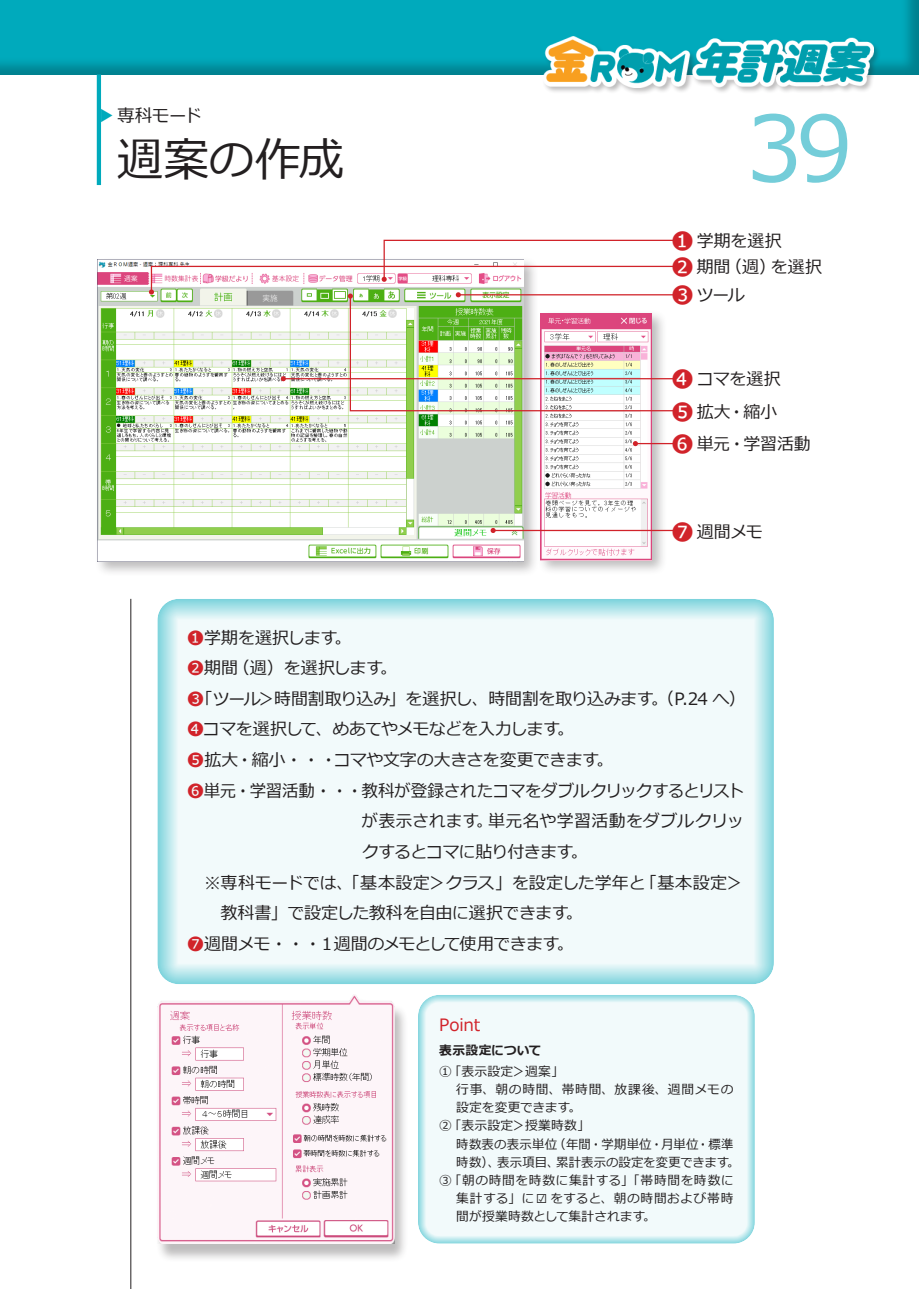
<style>
.page{position:relative;width:919px;height:1289px;background:#fff}
.page>*{position:absolute;margin:0;border:0;box-sizing:border-box;transform-origin:0 0}
.t1{font:90.3px "Meiryo UI";color:#74cdd9}
.t2{font:45.75px "Meiryo";color:#231f20}
.t3{font:17.7px "Meiryo";letter-spacing:-.03em;color:#231f20}
.t4{font:16.95px "Meiryo";letter-spacing:-.02em;color:#231f20}
.t5{font:16.95px "Meiryo";letter-spacing:-.045em;color:#231f20}
.t6{font:16.95px "Meiryo";letter-spacing:-.05em;color:#231f20}
.t7{font:16.95px "Meiryo";letter-spacing:.015em;color:#231f20}
.t8{font:16.95px/26.1px "Meiryo";color:#231f20}
.t9{font:16.95px "Meiryo";letter-spacing:-.01em;color:#d1232a}
.t10{font:12.75px "Meiryo";letter-spacing:.02em;color:#231f20}
.t11{font:12.75px "Meiryo";letter-spacing:.04em;color:#231f20}
.t12{font:12.75px "Meiryo";letter-spacing:.055em;color:#231f20}
.t13{font:12.75px "Meiryo";color:#231f20}
.t14{font:12.75px "Meiryo";letter-spacing:-.015em;color:#231f20}
.t15{font:700 12.75px "Meiryo";color:#231f20}
.s1{color:#00aabc}
.s2{font-size:22.35px;color:#d1232a}
.s3{color:#d1232a}
</style>
<div class="page">
<div style="left:0;top:0;width:918px;height:77px;background:#231f20;opacity:.28"></div>
<hr style="left:97px;top:77px;width:4px;height:106px;background:#00aabc">
<div style="left:542px;top:35px;width:339px;height:60px;background:#231f20;opacity:.3"></div>
<img style="left:543px;top:37px;width:330px;height:50px">
<div style="left:94px;top:256px;width:444px;height:321px;background:#231f20;opacity:.3"></div>
<img style="left:98px;top:259px;width:425px;height:302px">
<div style="left:537px;top:310px;width:130px;height:265px;background:#231f20;opacity:.3"></div>
<img style="left:540px;top:412px;width:111px;height:148px">
<div style="left:144px;top:589px;width:644px;height:397px;background:#fff;opacity:.95"></div>
<div style="left:409px;top:985px;width:354px;height:260px;background:#fff;opacity:.95"></div>
<div style="left:156px;top:997px;width:252px;height:265px;background:#231f20;opacity:.3"></div>
<img style="left:157px;top:995px;width:238px;height:248px">
<hr style="left:130px;top:599px;width:1px;height:689px;background:#231f20">
<hr style="left:635px;top:443px;width:39px;height:1px;background:#d1232a">
<svg style="left:632px;top:441px;width:6px;height:5px"></svg>
<hr style="left:493px;top:530px;width:181px;height:1px;background:#d1232a">
<svg style="left:490px;top:528px;width:5px;height:5px"></svg>
<svg style="left:149px;top:239px;width:525px;height:173px"></svg>
<p class="t3" style="left:97px;top:103px;width:107px"><span class="s1">▶</span> 専科モード</p>
<h2 class="t2" style="left:117px;top:128px;width:229px">週案の作成</h2>
<h1 class="t1" style="left:746px;top:86px;width:108px">39</h1>
<p class="t8" style="left:671px;top:228px;width:152px"><span class="s2">❶</span> 学期を選択<br><span class="s2">❷</span> 期間（週）を選択</p>
<p class="t4" style="left:671px;top:283px;width:75px"><span class="s2">❸</span> ツール</p>
<p class="t4" style="left:671px;top:367px;width:111px"><span class="s2">❹</span> コマを選択</p>
<p class="t4" style="left:671px;top:399px;width:107px"><span class="s2">❺</span>拡大・縮小</p>
<p class="t4" style="left:671px;top:432px;width:141px"><span class="s2">❻</span> 単元・学習活動</p>
<p class="t4" style="left:671px;top:519px;width:93px"><span class="s2">❼</span> 週間メモ</p>
<p class="t4" style="left:187px;top:625px;width:166px"><span class="s3">❶</span>学期を選択します。</p>
<p class="t4" style="left:187px;top:656px;width:211px"><span class="s3">❷</span>期間（週）を選択します。</p>
<p class="t4" style="left:187px;top:687px;width:560px"><span class="s3">❸</span>「ツール＞時間割取り込み」を選択し、時間割を取り込みます。（P.24 へ）</p>
<p class="t6" style="left:187px;top:717px;width:388px"><span class="s3">❹</span>コマを選択して、めあてやメモなどを入力します。</p>
<p class="t4" style="left:187px;top:748px;width:428px"><span class="s3">❺</span>拡大・縮小・・・コマや文字の大きさを変更できます。</p>
<p class="t4" style="left:187px;top:778px;width:558px"><span class="s3">❻</span>単元・学習活動・・・教科が登録されたコマをダブルクリックするとリスト</p>
<p class="t7" style="left:361px;top:809px;width:384px">が表示されます。単元名や学習活動をダブルクリッ</p>
<p class="t5" style="left:361px;top:840px;width:228px">クするとコマに貼り付きます。</p>
<p class="t4" style="left:187px;top:870px;width:558px">　※専科モードでは、「基本設定＞クラス」を設定した学年と「基本設定＞</p>
<p class="t4" style="left:220px;top:901px;width:364px">教科書」で設定した教科を自由に選択できます。</p>
<p class="t5" style="left:187px;top:931px;width:388px"><span class="s3">❼</span>週間メモ・・・１週間のメモとして使用できます。</p>
<p class="t9" style="left:439px;top:1013px;width:42px">Point</p>
<p class="t15" style="left:439px;top:1041px;width:104px">表示設定について</p>
<p class="t10" style="left:439px;top:1062px;width:126px">①「表示設定＞週案」</p>
<p class="t12" style="left:456px;top:1080px;width:278px">行事、朝の時間、帯時間、放課後、週間メモの</p>
<p class="t14" style="left:456px;top:1098px;width:126px">設定を変更できます。</p>
<p class="t10" style="left:439px;top:1116px;width:152px">②「表示設定＞授業時数」</p>
<p class="t10" style="left:456px;top:1134px;width:278px">時数表の表示単位（年間・学期単位・月単位・標準</p>
<p class="t10" style="left:456px;top:1152px;width:285px">時数）、表示項目、累計表示の設定を変更できます。</p>
<p class="t11" style="left:439px;top:1171px;width:296px">③「朝の時間を時数に集計する」「帯時間を時数に</p>
<p class="t11" style="left:456px;top:1189px;width:278px">集計する」に ☑ をすると、朝の時間および帯時</p>
<p class="t13" style="left:456px;top:1207px;width:201px">間が授業時数として集計されます。</p>
</div>
